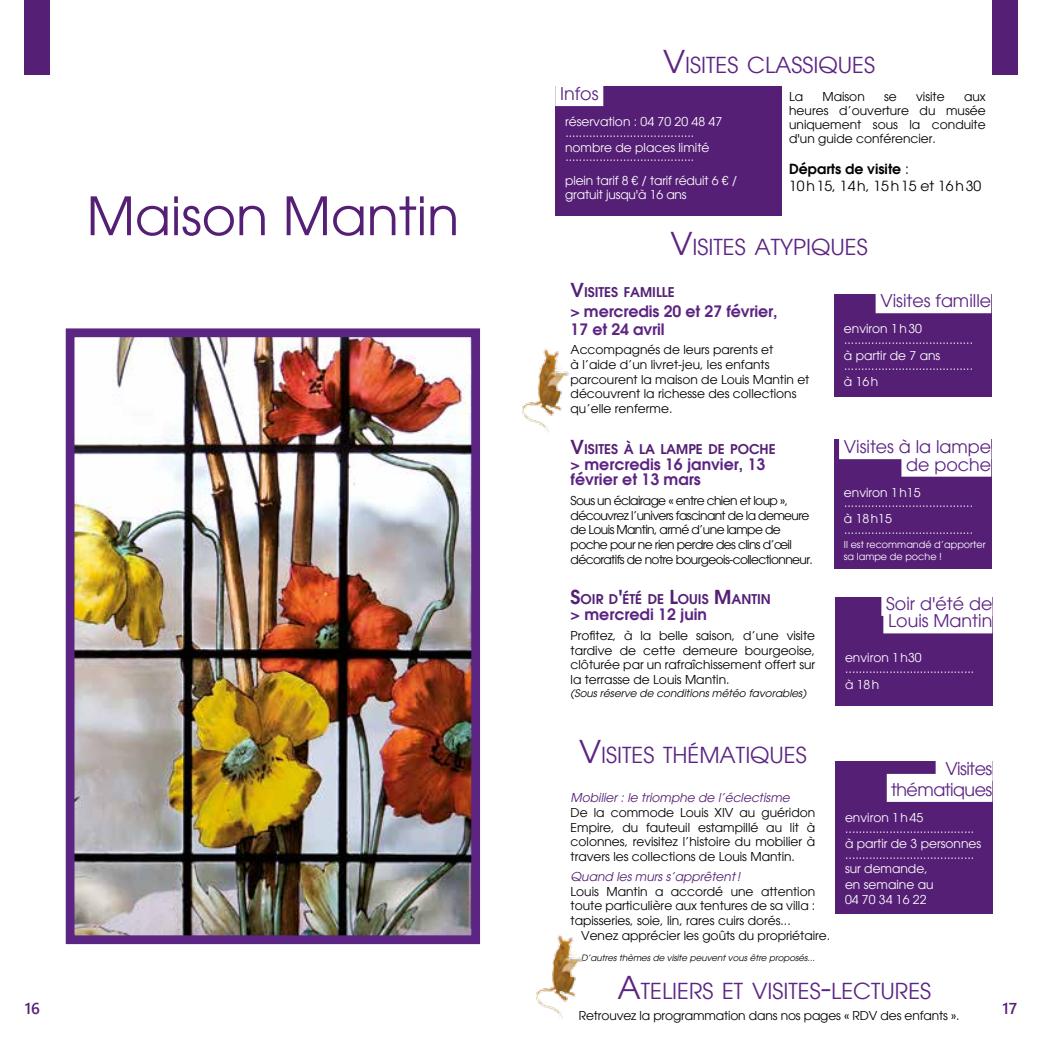
<style>
.page{position:relative;width:1042px;height:1042px;background:#fff}
.page>*{position:absolute;margin:0;border:0;box-sizing:border-box;transform-origin:0 0}
.t1{font:52.5px "Avant Garde";color:#551f75}
.t2{font:22.05px "Avant Garde";color:#5c2483}
.t3{font:17.5px/17.5px "Avant Garde";color:#5c2483}
.t4{font:17.5px/21px "Avant Garde";letter-spacing:-.03em;color:#5c2483;text-align:right}
.t5{font:600 15.75px/17.2px "Avant Garde";color:#5c2483}
.t6{font:15.75px "Webly Sleek UI Semibold";color:#551f75}
.t7{font:14px/16.8px "Avant Garde";color:#000}
.t8{font:600 13.47px "Avant Garde";color:#551f75}
.t9{font:12.25px/14.7px "Avant Garde";color:#000;text-align:justify}
.t10{font:12.25px/10.5px "Avant Garde";color:#fff}
.t11{font:12.25px/14.7px "Avant Garde";letter-spacing:-.05em;color:#000}
.t12{font:italic 12.25px "Avant Garde";color:#551f75}
.t13{font:italic 10.5px "Avant Garde";color:#000}
.t14{font:9.62px/12.2px "Avant Garde";color:#fff}
.t15{font:italic 8.75px "Avant Garde";color:#000}
.s1{font-size:31.5px}
.s2{font-weight:600}
.s3{font-size:19.25px}
.s4{color:#fff}
</style>
<div class="page">
<div style="left:24px;top:0;width:26px;height:74px;background:#551f75"></div>
<img style="left:65px;top:328px;width:416px;height:617px">
<div style="left:992px;top:0;width:25px;height:74px;background:#551f75"></div>
<img style="left:522px;top:348px;width:48px;height:85px">
<img style="left:536px;top:934px;width:48px;height:85px">
<div style="left:555px;top:87px;width:226px;height:129px;background:#551f75"></div>
<div style="left:555px;top:78px;width:48px;height:28px;background:#fff"></div>
<div style="left:834px;top:294px;width:157px;height:103px;background:#551f75"></div>
<div style="left:875px;top:285px;width:116px;height:28px;background:#fff"></div>
<div style="left:835px;top:597px;width:157px;height:108px;background:#551f75"></div>
<div style="left:881px;top:588px;width:111px;height:28px;background:#fff"></div>
<div style="left:883px;top:605px;width:109px;height:28px;background:#fff"></div>
<div style="left:835px;top:761px;width:157px;height:153px;background:#551f75"></div>
<div style="left:935px;top:753px;width:57px;height:28px;background:#fff"></div>
<div style="left:887px;top:774px;width:105px;height:28px;background:#fff"></div>
<div style="left:834px;top:440px;width:157px;height:129px;background:#551f75"></div>
<div style="left:839px;top:431px;width:152px;height:28px;background:#fff"></div>
<div style="left:901px;top:449px;width:90px;height:28px;background:#fff"></div>
<h1 class="t1" style="left:87px;top:185px;width:374px">Maison Mantin</h1>
<p class="t6" style="left:25px;top:996px;width:17px">16</p>
<h2 class="t2" style="left:663px;top:52px;width:213px"><span class="s1">V</span>ISITES CLASSIQUES</h2>
<h3 class="t3" style="left:560px;top:85px;width:40px">Infos</h3>
<p class="t10" style="left:565px;top:117px;width:158px">réservation : 04 70 20 48 47 ......................................</p>
<p class="t10" style="left:565px;top:144px;width:146px;line-height:8.8px">nombre de places limité ......................................</p>
<p class="t10" style="left:565px;top:173px;width:173px;line-height:14.7px">plein tarif 8 € / tarif réduit 6 € / gratuit jusqu'à 16 ans</p>
<p class="t9" style="left:789px;top:89px;width:16px">La</p>
<p class="t9" style="left:822px;top:89px;width:44px">Maison</p>
<p class="t9" style="left:884px;top:89px;width:14px">se</p>
<p class="t9" style="left:916px;top:89px;width:30px">visite</p>
<p class="t9" style="left:789px;top:90px;width:198px;line-height:14px;text-indent:175px">aux heures d’ouverture du musée uniquement sous la conduite d'un guide conférencier.</p>
<p class="t7" style="left:789px;top:160px;width:194px"><span class="s2">Départs de visite</span> :<br>10h15, 14h, 15h15 et 16h30</p>
<h2 class="t2" style="left:670px;top:233px;width:199px"><span class="s1">V</span>ISITES ATYPIQUES</h2>
<p class="t8" style="left:570px;top:283px;width:106px"><span class="s3">V</span>ISITES FAMILLE</p>
<p class="t5" style="left:570px;top:303px;width:208px">&gt; mercredis 20 et 27 février,<br>17 et 24 avril</p>
<p class="t9" style="left:570px;top:342px;width:240px;text-align:left">Accompagnés de leurs parents et<br>à l’aide d’un livret-jeu, les enfants parcourent la maison de Louis Mantin et découvrent la richesse des collections qu’elle renferme.</p>
<p class="t8" style="left:570px;top:440px;width:207px"><span class="s3">V</span>ISITES À LA LAMPE DE POCHE</p>
<p class="t5" style="left:570px;top:456px;width:196px;line-height:15.8px">&gt; mercredis 16 janvier, 13 février et 13 mars</p>
<p class="t11" style="left:570px;top:493px;width:244px">Sous un éclairage « entre chien et loup », découvrez l’univers fascinant de la demeure de Louis Mantin, armé d’une lampe de poche pour ne rien perdre des clins d’œil décoratifs de notre bourgeois-collectionneur.</p>
<p class="t8" style="left:570px;top:590px;width:202px"><span class="s3">S</span>OIR D<span class="s3">'</span>ÉTÉ DE <span class="s3">L</span>OUIS <span class="s3">M</span>ANTIN</p>
<p class="t5" style="left:570px;top:606px;width:138px">&gt; mercredi 12 juin</p>
<p class="t9" style="left:570px;top:628px;width:246px">Profitez, à la belle saison, d’une visite tardive de cette demeure bourgeoise, clôturée par un rafraîchissement offert sur la terrasse de Louis Mantin.</p>
<p class="t13" style="left:570px;top:686px;width:237px">(Sous réserve de conditions météo favorables)</p>
<h3 class="t3" style="left:880px;top:292px;width:112px">Visites famille</h3>
<p class="t10" style="left:844px;top:324px;width:131px">environ 1h30 ......................................</p>
<p class="t10" style="left:844px;top:350px;width:131px">à partir de 7 ans ......................................</p>
<p class="t10" style="left:844px;top:376px;width:36px">à 16h</p>
<h3 class="t3" style="left:844px;top:438px;width:149px;text-align:right">Visites à la lampe <span class="s4">.</span>de poche</h3>
<p class="t10" style="left:844px;top:487px;width:131px">environ 1h15 ......................................</p>
<p class="t10" style="left:844px;top:513px;width:131px">à 18h15 ......................................</p>
<p class="t14" style="left:844px;top:538px;width:143px">Il est recommandé d’apporter sa lampe de poche !</p>
<h3 class="t3" style="left:883px;top:595px;width:110px">Soir d'été de <span class="s4">.</span>Louis Mantin</h3>
<p class="t10" style="left:845px;top:653px;width:131px">environ 1h30 ......................................</p>
<p class="t10" style="left:845px;top:679px;width:36px">à 18h</p>
<h2 class="t2" style="left:579px;top:742px;width:229px"><span class="s1">V</span>ISITES THÉMATIQUES</h2>
<p class="t12" style="left:570px;top:790px;width:221px">Mobilier : le triomphe de l’éclectisme</p>
<p class="t9" style="left:570px;top:805px;width:246px">De la commode Louis XIV au guéridon Empire, du fauteuil estampillé au lit à colonnes, revisitez l’histoire du mobilier à travers les collections de Louis Mantin.</p>
<p class="t12" style="left:570px;top:869px;width:171px">Quand les murs s’apprêtent!</p>
<p class="t9" style="left:570px;top:884px;width:246px">Louis Mantin a accordé une attention toute particulière aux tentures de sa villa : tapisseries, soie, lin, rares cuirs dorés...</p>
<p class="t9" style="left:581px;top:928px;width:251px">Venez apprécier les goûts du propriétaire.</p>
<p class="t15" style="left:581px;top:952px;width:235px">D’autres thèmes de visite peuvent vous être proposés...</p>
<h2 class="t2" style="left:617px;top:978px;width:315px"><span class="s1">A</span>TELIERS ET VISITES<span class="s1">-</span>LECTURES</h2>
<p class="t9" style="left:579px;top:1008px;width:382px">Retrouvez la programmation dans nos pages « RDV des enfants ».</p>
<h3 class="t4" style="left:887px;top:758px;width:107px">Visites <span class="s4">.</span>thématiques</h3>
<p class="t10" style="left:845px;top:812px;width:131px">environ 1h45 ......................................</p>
<p class="t10" style="left:845px;top:838px;width:138px">à partir de 3 personnes ......................................</p>
<p class="t10" style="left:845px;top:860px;width:90px;line-height:15.8px">sur demande, en semaine au<br>04 70 34 16 22</p>
<p class="t6" style="left:1002px;top:996px;width:16px">17</p>
</div>
